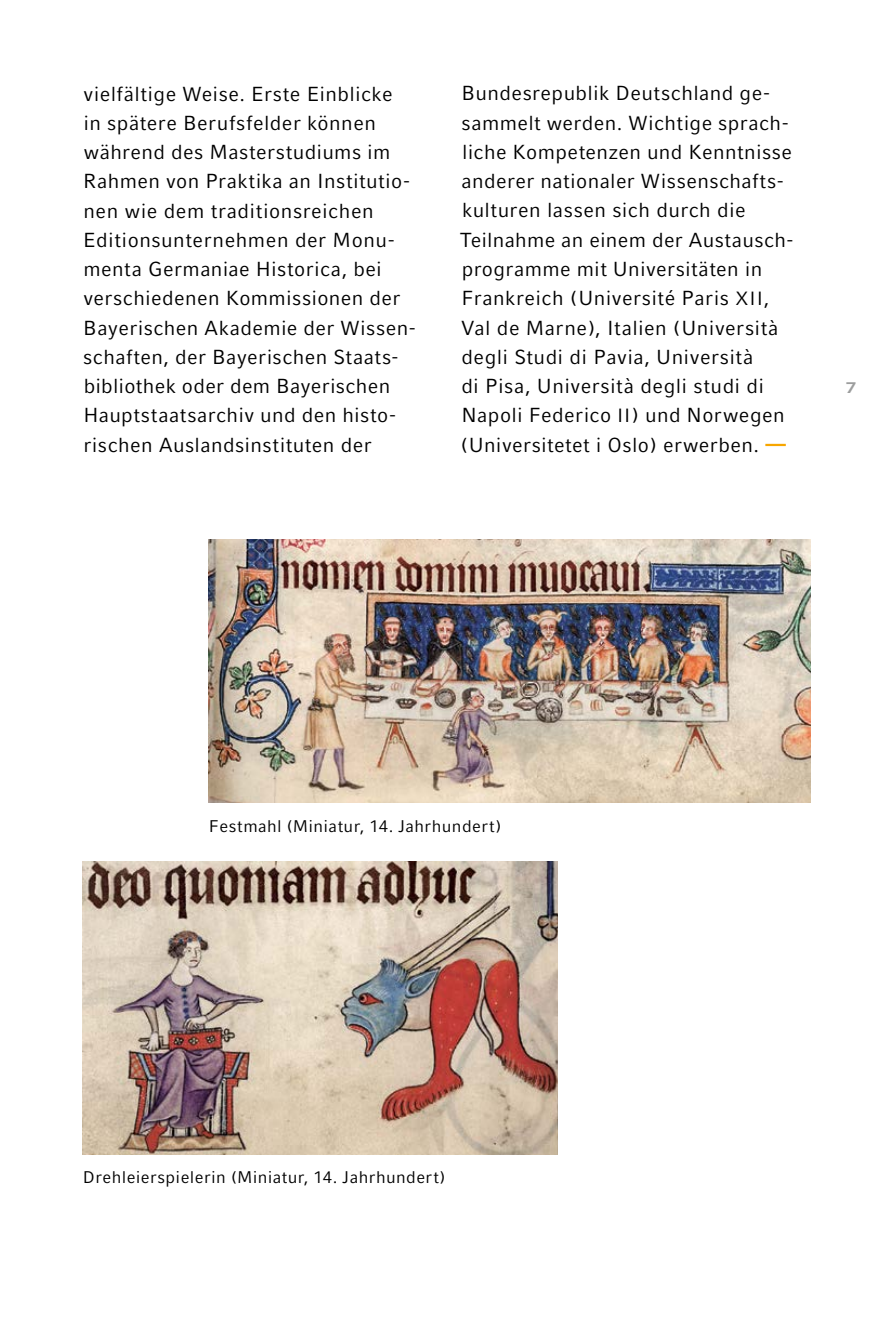
<style>
.page{position:relative;width:893px;height:1340px;background:#fff}
.page>*{position:absolute;margin:0;border:0;box-sizing:border-box;transform-origin:0 0}
.t1{font:20.25px/29.2px "LMU Compatil Fact";letter-spacing:.02em;color:#000}
.t2{font:20.25px "LMU Compatil Fact SC Bold";color:#9c9d9d}
.t3{font:16.88px "LMU Compatil Fact";letter-spacing:.025em;color:#000}
.s1{font-size:19.12px}
</style>
<div class="page">
<hr style="left:765px;top:444px;width:21px;height:2px;background:#f7a600">
<img style="left:83px;top:861px;width:475px;height:293px">
<img style="left:209px;top:539px;width:601px;height:264px">
<svg style="left:208px;top:539px;width:313px;height:6px;background:#d0baac"></svg>
<p class="t1" style="left:83px;top:79px;width:334px">vielfältige Weise. Erste Einblicke<br>in spätere Berufsfelder können während des Masterstudiums im Rahmen von Praktika an Institutio&shy;nen wie dem traditionsreichen Editionsunternehmen der Monu&shy;menta Germaniae Historica, bei verschiedenen Kommissionen der Bayerischen Akademie der Wissen&shy;schaften, der Bayerischen Staats&shy;bibliothek oder dem Bayerischen Hauptstaatsarchiv und den histo&shy;rischen Auslandsinstituten der</p>
<p class="t1" style="left:460px;top:79px;width:335px">Bundesrepublik Deutschland ge&shy;sammelt werden. Wichtige sprach&shy;liche Kompetenzen und Kenntnisse anderer nationaler Wissenschafts&shy;kulturen lassen sich durch die Teilnahme an einem der Austausch&shy;programme mit Universitäten in Frankreich (Université Paris <span class="s1">XII</span>, Val de Marne), Italien (Università degli Studi di Pavia, Università<br>di Pisa, Università degli studi di Napoli Federico <span class="s1">II</span>) und Norwegen (Universitetet i Oslo) erwerben.</p>
<p class="t2" style="left:845px;top:374px;width:13px">7</p>
<p class="t3" style="left:209px;top:816px;width:294px">Festmahl (Miniatur, 14. Jahrhundert)</p>
<p class="t3" style="left:83px;top:1167px;width:364px">Drehleierspielerin (Miniatur, 14. Jahrhundert)</p>
</div>
